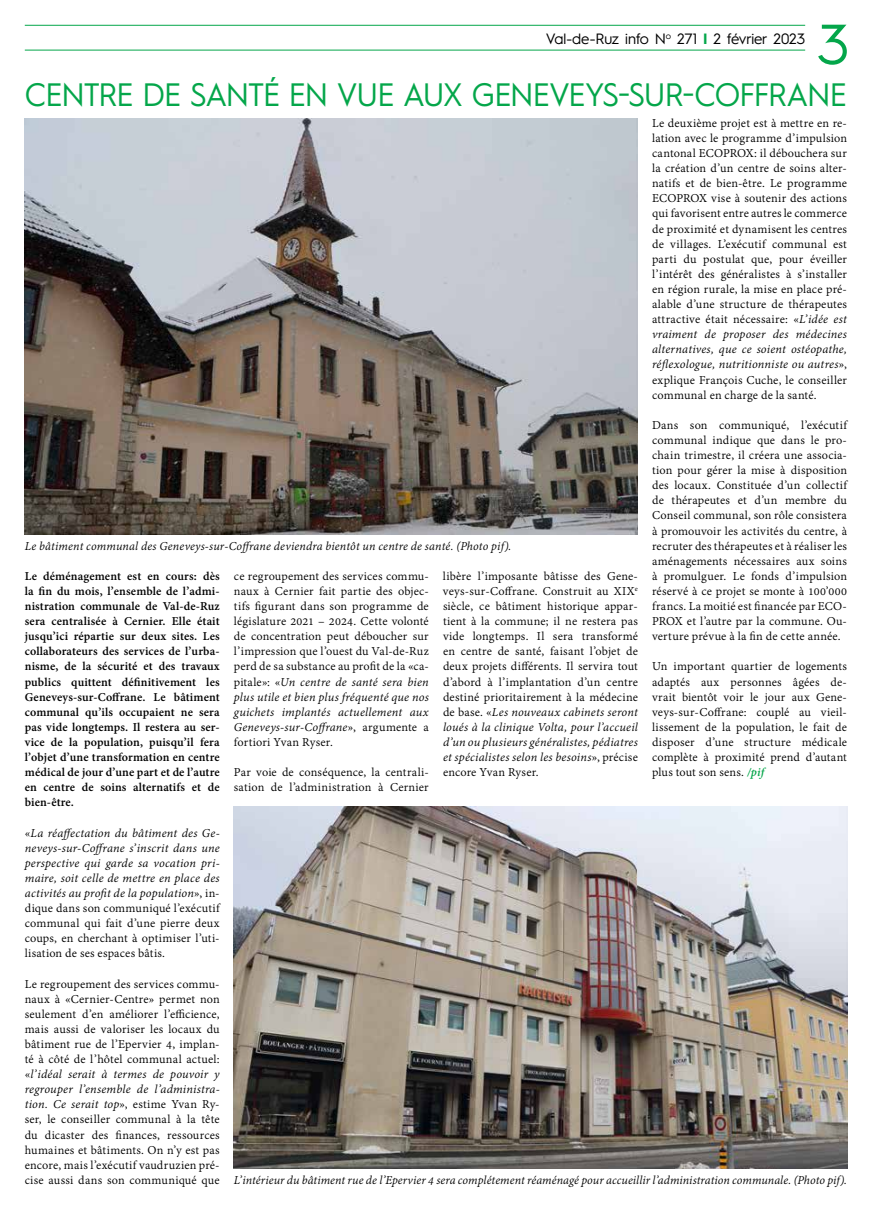
<style>
.page{position:relative;width:886px;height:1223px;background:#fff}
.page>*{position:absolute;margin:0;border:0;box-sizing:border-box;transform-origin:0 0}
.t1{font:56.25px "Hurme Geometric Sans 1";color:#04a64a}
.t2{font:32.5px "Hurme Geometric Sans 1";letter-spacing:-.04em;color:#04a64a;scale:.96 1}
.t3{font:15px "Hurme Geometric Sans 1";letter-spacing:-.01em;color:#000}
.t4{font:13.12px/15.1px "Adobe Devanagari";letter-spacing:.01em;color:#000;text-align:justify}
.t5{font:italic 13.12px/15.1px "Adobe Devanagari";letter-spacing:.01em;color:#000;text-align:justify}
.t6{font:700 13.12px/15.1px "Adobe Devanagari";letter-spacing:.01em;color:#000;text-align:justify}
.s1{font-weight:700;color:#04a64a}
.s2{font-style:italic}
.s3{font-weight:700;font-style:italic;color:#04a64a}
.s4{font-style:normal}
</style>
<div class="page">
<hr style="left:25px;top:25px;width:780px;height:1px;background:#04a64a">
<hr style="left:25px;top:50px;width:780px;height:1px;background:#04a64a">
<img style="left:25px;top:118px;width:613px;height:416px">
<img style="left:234px;top:806px;width:613px;height:362px">
<p class="t3" style="left:546px;top:28px;width:261px">Val-de-Ruz info N<sup>o</sup> 271 <span class="s1">I</span> 2 février 2023</p>
<h1 class="t1" style="left:817px;top:5px;width:33px">3</h1>
<h2 class="t2" style="left:25px;top:72px;width:858px">CENTRE DE SANTÉ EN VUE AUX GENEVEYS-SUR-COFFRANE</h2>
<p class="t4" style="left:652px;top:116px;width:196px">Le deuxième projet est à mettre en re&shy;lation avec le programme d’impulsion cantonal ECOPROX: il débouchera sur la création d’un centre de soins alter&shy;natifs et de bien-être. Le programme ECOPROX vise à soutenir des actions qui favorisent entre autres le commerce de proximité et dynamisent les centres de villages. L’exécutif communal est parti du postulat que, pour éveiller l’intérêt des généralistes à s’installer en région rurale, la mise en place pré&shy;alable d’une structure de thérapeutes attractive était nécessaire: «<span class="s2">L’idée est vraiment de proposer des médecines alternatives, que ce soient ostéopathe, réflexologue, nutritionniste ou autres</span>», explique François Cuche, le conseiller communal en charge de la santé.</p>
<p class="t4" style="left:652px;top:418px;width:196px">Dans son communiqué, l’exécutif communal indique que dans le pro&shy;chain trimestre, il créera une associa&shy;tion pour gérer la mise à disposition des locaux. Constituée d’un collectif de thérapeutes et d’un membre du Conseil communal, son rôle consistera à promouvoir les activités du centre, à recruter des thérapeutes et à réaliser les aménagements nécessaires aux soins à promulguer. Le fonds d’impulsion réservé à ce projet se monte à 100’000 francs. La moitié est financée par ECO-PROX et l’autre par la commune. Ou&shy;verture prévue à la fin de cette année.</p>
<p class="t4" style="left:652px;top:660px;width:196px">Un important quartier de logements adaptés aux personnes âgées de&shy;vrait bientôt voir le jour aux Gene&shy;veys-sur-Coffrane: couplé au vieil&shy;lissement de la population, le fait de disposer d’une structure médicale complète à proximité prend d’autant plus tout son sens. <span class="s3">/pif</span></p>
<p class="t5" style="left:25px;top:539px;width:488px">Le bâtiment communal des Geneveys-sur-Coffrane deviendra bientôt un centre de santé. (Photo pif).</p>
<p class="t4" style="left:234px;top:569px;width:196px">ce regroupement des services commu&shy;naux à Cernier fait partie des objec&shy;tifs figurant dans son programme de législature 2021 – 2024. Cette volonté de concentration peut déboucher sur l’impression que l’ouest du Val-de-Ruz perd de sa substance au profit de la «ca&shy;pitale»: «<span class="s2">Un centre de santé sera bien plus utile et bien plus fréquenté que nos guichets implantés actuellement aux Geneveys-sur-Coffrane</span>», argumente a fortiori Yvan Ryser.</p>
<p class="t4" style="left:234px;top:765px;width:196px">Par voie de conséquence, la centrali&shy;sation de l’administration à Cernier</p>
<p class="t4" style="left:443px;top:569px;width:196px">libère l’imposante bâtisse des Gene&shy;veys-sur-Coffrane. Construit au XIX<sup>e </sup>siècle, ce bâtiment historique appar&shy;tient à la commune; il ne restera pas vide longtemps. Il sera transformé en centre de santé, faisant l’objet de deux projets différents. Il servira tout d’abord à l’implantation d’un centre destiné prioritairement à la médecine de base. «<span class="s2">Les nouveaux cabinets seront loués à la clinique Volta, pour l’accueil d’un ou plusieurs généralistes, pédiatres et spécialistes selon les besoins</span>», précise encore Yvan Ryser.</p>
<p class="t6" style="left:25px;top:569px;width:196px">Le déménagement est en cours: dès la fin du mois, l’ensemble de l’admi&shy;nistration communale de Val-de-Ruz sera centralisée à Cernier. Elle était jusqu’ici répartie sur deux sites. Les collaborateurs des services de l’urba&shy;nisme, de la sécurité et des travaux publics quittent définitivement les Geneveys-sur-Coffrane. Le bâtiment communal qu’ils occupaient ne sera pas vide longtemps. Il restera au ser&shy;vice de la population, puisqu’il fera l’objet d’une transformation en centre médical de jour d’une part et de l’autre en centre de soins alternatifs et de bien-être.</p>
<p class="t5" style="left:25px;top:826px;width:196px"><span class="s4">«</span>La réaffectation du bâtiment des Ge&shy;neveys-sur-Coffrane s’inscrit dans une perspective qui garde sa vocation pri&shy;maire, soit celle de mettre en place des activités au profit de la population<span class="s4">», in&shy;dique dans son communiqué l’exécutif communal qui fait d’une pierre deux coups, en cherchant à optimiser l’uti&shy;lisation de ses espaces bâtis.</span></p>
<p class="t4" style="left:25px;top:977px;width:196px">Le regroupement des services commu&shy;naux à «Cernier-Centre» permet non seulement d’en améliorer l’efficience, mais aussi de valoriser les locaux du bâtiment rue de l’Epervier 4, implan&shy;té à côté de l’hôtel communal actuel: «<span class="s2">l’idéal serait à termes de pouvoir y regrouper l’ensemble de l’administra&shy;tion. Ce serait top</span>», estime Yvan Ry&shy;ser, le conseiller communal à la tête du dicaster des finances, ressources humaines et bâtiments. On n’y est pas encore, mais l’exécutif vaudruzien pré&shy;cise aussi dans son communiqué que</p>
<p class="t5" style="left:234px;top:1173px;width:615px">L’intérieur du bâtiment rue de l’Epervier 4 sera complétement réaménagé pour accueillir l’administration communale. (Photo pif).</p>
</div>
